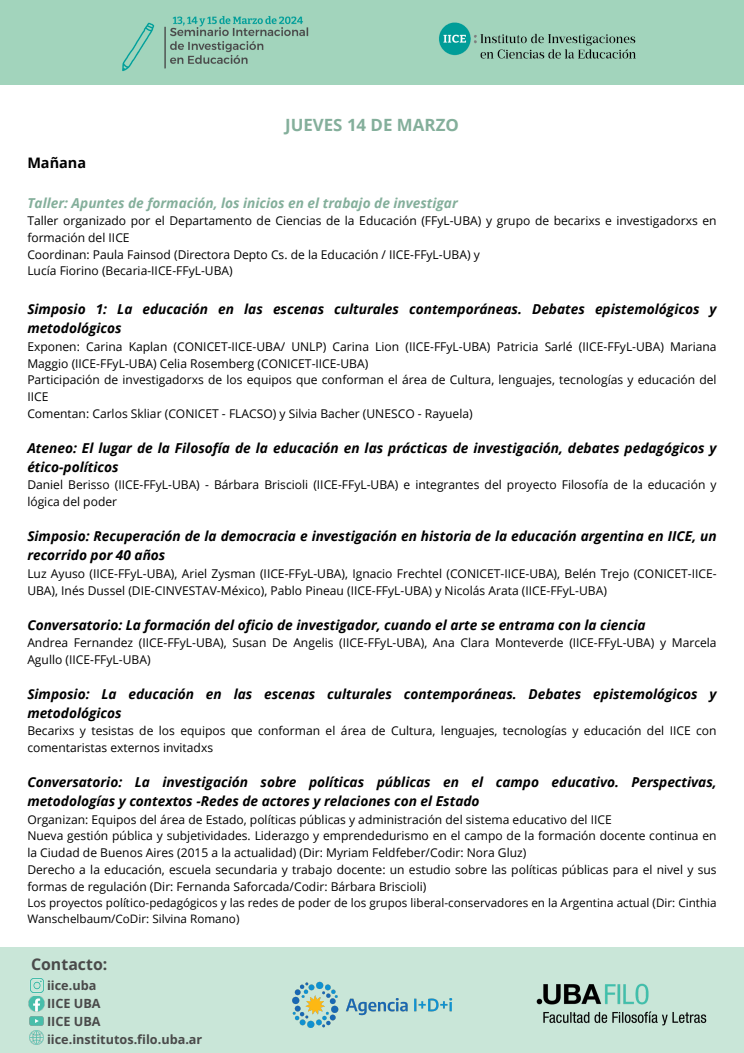
<style>
.page{position:relative;width:744px;height:1053px;background:#fff}
.page>*{position:absolute;margin:0;border:0;box-sizing:border-box;transform-origin:0 0}
.t1{font:700 16.88px "Open Sans";color:#84af9b}
.t2{font:700 15.92px "Open Sans";color:#4a4a4a}
.t3{font:700 14.48px "Open Sans";color:#000}
.t4{font:italic 700 13.68px/18.9px "Open Sans";color:#000}
.t5{font:italic 700 13.68px "Open Sans";color:#84af9b}
.t6{font:700 12.68px "Open Sans";color:#4a4a4a}
.t7{font:12.08px/16.8px "Open Sans";color:#000}
.t8{font:11.68px/16.2px "Open Sans";color:#000}
</style>
<div class="page">
<div style="left:0;top:0;width:744px;height:84px;background:#a2d4bc"></div>
<img style="left:99px;top:16px;width:232px;height:69px">
<img style="left:439px;top:22px;width:197px;height:37px">
<div style="left:0;top:947px;width:744px;height:105px;background:#c9e6d8"></div>
<img style="left:30px;top:978px;width:14px;height:14px">
<img style="left:29px;top:996px;width:15px;height:15px">
<img style="left:30px;top:1030px;width:13px;height:14px">
<svg style="left:30px;top:1016px;width:13px;height:9px"></svg>
<img style="left:292px;top:981px;width:161px;height:47px">
<img style="left:536px;top:983px;width:171px;height:43px">
<p class="t1" style="left:285px;top:113px;width:175px">JUEVES 14 DE MARZO</p>
<p class="t3" style="left:27px;top:153px;width:60px">Mañana</p>
<p class="t5" style="left:27px;top:193px;width:432px">Taller: Apuntes de formación, los inicios en el trabajo de investigar</p>
<p class="t7" style="left:27px;top:212px;width:691px">Taller organizado por el Departamento de Ciencias de la Educación (FFyL-UBA) y grupo de becarixs e investigadorxs en formación del IICE</p>
<p class="t7" style="left:27px;top:245px;width:454px">Coordinan: Paula Fainsod (Directora Depto Cs. de la Educación / IICE-FFyL-UBA) y</p>
<p class="t7" style="left:27px;top:262px;width:207px">Lucía Fiorino (Becaria-IICE-FFyL-UBA)</p>
<p class="t4" style="left:27px;top:300px;width:691px">Simposio 1: La educación en las escenas culturales contemporáneas. Debates epistemológicos y metodológicos</p>
<p class="t7" style="left:27px;top:338px;width:691px">Exponen: Carina Kaplan (CONICET-IICE-UBA/ UNLP) Carina Lion (IICE-FFyL-UBA) Patricia Sarlé (IICE-FFyL-UBA) Mariana<br>Maggio (IICE-FFyL-UBA) Celia Rosemberg (CONICET-IICE-UBA)</p>
<p class="t7" style="left:27px;top:371px;width:691px">Participación de investigadorxs de los equipos que conforman el área de Cultura, lenguajes, tecnologías y educación del<br>IICE</p>
<p class="t7" style="left:27px;top:405px;width:447px">Comentan: Carlos Skliar (CONICET - FLACSO) y Silvia Bacher (UNESCO - Rayuela)</p>
<p class="t4" style="left:27px;top:438px;width:691px">Ateneo: El lugar de la Filosofía de la educación en las prácticas de investigación, debates pedagógicos y ético-políticos</p>
<p class="t7" style="left:27px;top:476px;width:691px">Daniel Berisso (IICE-FFyL-UBA) - Bárbara Briscioli (IICE-FFyL-UBA) e integrantes del proyecto Filosofía de la educación y lógica del poder</p>
<p class="t4" style="left:27px;top:526px;width:691px">Simposio: Recuperación de la democracia e investigación en historia de la educación argentina en IICE, un recorrido por 40 años</p>
<p class="t7" style="left:27px;top:564px;width:691px">Luz Ayuso (IICE-FFyL-UBA), Ariel Zysman (IICE-FFyL-UBA), Ignacio Frechtel (CONICET-IICE-UBA), Belén Trejo (CONICET-IICE-<br>UBA), Inés Dussel (DIE-CINVESTAV-México), Pablo Pineau (IICE-FFyL-UBA) y Nicolás Arata (IICE-FFyL-UBA)</p>
<p class="t4" style="left:27px;top:615px;width:620px">Conversatorio: La formación del oficio de investigador, cuando el arte se entrama con la ciencia</p>
<p class="t7" style="left:27px;top:634px;width:691px">Andrea Fernandez (IICE-FFyL-UBA), Susan De Angelis (IICE-FFyL-UBA), Ana Clara Monteverde (IICE-FFyL-UBA) y Marcela<br>Agullo (IICE-FFyL-UBA)</p>
<p class="t4" style="left:27px;top:684px;width:691px">Simposio: La educación en las escenas culturales contemporáneas. Debates epistemológicos y metodológicos</p>
<p class="t7" style="left:27px;top:722px;width:691px">Becarixs y tesistas de los equipos que conforman el área de Cultura, lenguajes, tecnologías y educación del IICE con comentaristas externos invitadxs</p>
<p class="t4" style="left:27px;top:772px;width:691px">Conversatorio: La investigación sobre políticas públicas en el campo educativo. Perspectivas, metodologías y contextos -Redes de actores y relaciones con el Estado</p>
<p class="t7" style="left:27px;top:810px;width:586px">Organizan: Equipos del área de Estado, políticas públicas y administración del sistema educativo del IICE</p>
<p class="t7" style="left:27px;top:827px;width:691px">Nueva gestión pública y subjetividades. Liderazgo y emprendedurismo en el campo de la formación docente continua en la Ciudad de Buenos Aires (2015 a la actualidad) (Dir: Myriam Feldfeber/Codir: Nora Gluz)</p>
<p class="t7" style="left:27px;top:860px;width:691px">Derecho a la educación, escuela secundaria y trabajo docente: un estudio sobre las políticas públicas para el nivel y sus formas de regulación (Dir: Fernanda Saforcada/Codir: Bárbara Briscioli)</p>
<p class="t8" style="left:27px;top:894px;width:691px">Los proyectos político-pedagógicos y las redes de poder de los grupos liberal-conservadores en la Argentina actual (Dir: Cinthia<br>Wanschelbaum/CoDir: Silvina Romano)</p>
<p class="t2" style="left:31px;top:952px;width:78px">Contacto:</p>
<p class="t6" style="left:47px;top:976px;width:51px">iice.uba</p>
<p class="t6" style="left:47px;top:994px;width:55px">IICE UBA</p>
<p class="t6" style="left:47px;top:1012px;width:55px">IICE UBA</p>
<p class="t6" style="left:47px;top:1029px;width:157px">iice.institutos.filo.uba.ar</p>
</div>
